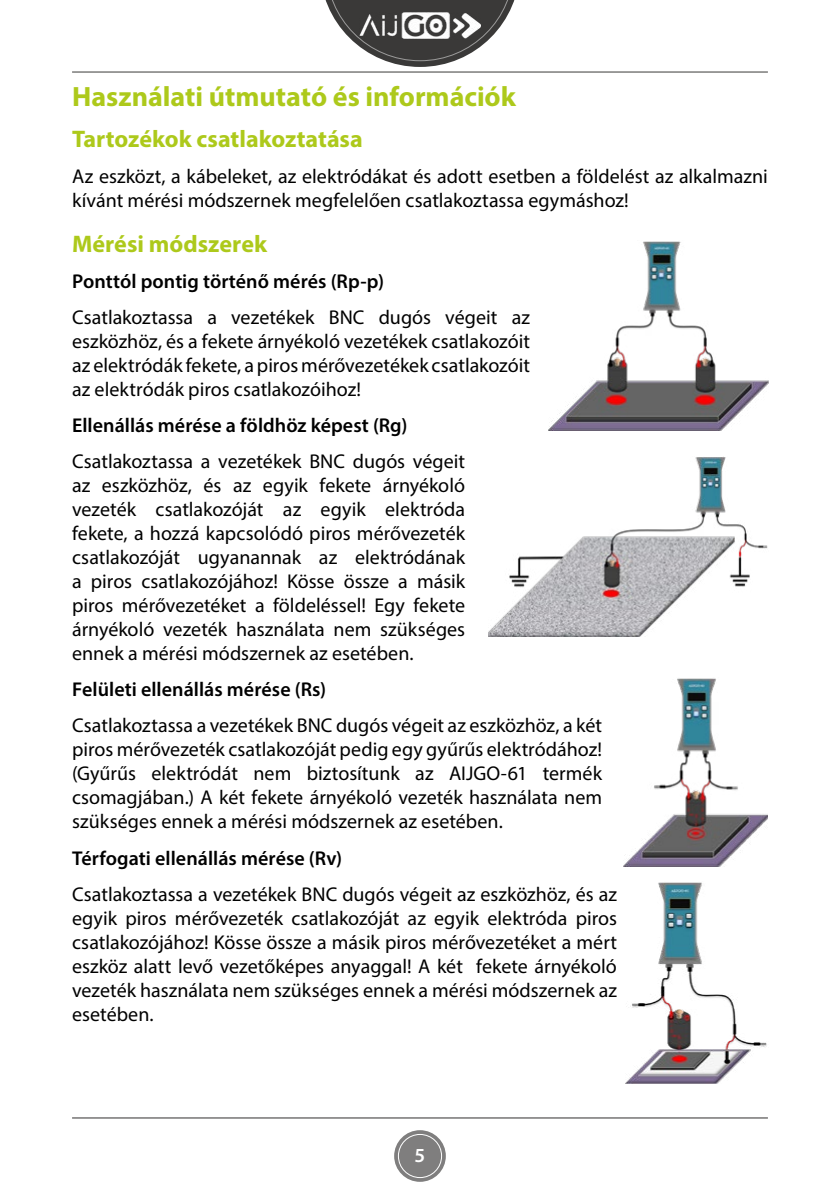
<style>
.page{position:relative;width:840px;height:1191px;background:#fff}
.page>*{position:absolute;margin:0;border:0;box-sizing:border-box;transform-origin:0 0}
.t1{font:700 28px "Myriad Pro";color:#adc91b}
.t2{font:700 24px "Myriad Pro";color:#adc91b}
.t3{font:20px/24px "Myriad Pro";color:#000;text-align:justify}
.t4{font:600 20px "Myriad Pro";letter-spacing:.005em;color:#000}
.t5{font:600 20px "Myriad Pro";color:#fff}
</style>
<div class="page">
<svg style="left:394px;top:1130px;width:51px;height:51px;background:#858484"></svg>
<div style="left:397px;top:1134px;width:45px;height:44px;border:1px solid #fff;border-radius:50%"></div>
<svg style="left:325px;top:0;width:190px;height:67px"></svg>
<hr style="left:72px;top:1117px;width:695px;height:1px;background:#312f30">
<hr style="left:72px;top:72px;width:695px;height:1px;background:#3a3938">
<img style="left:488px;top:457px;width:280px;height:180px">
<img style="left:548px;top:241px;width:220px;height:189px">
<img style="left:623px;top:678px;width:144px;height:188px">
<img style="left:625px;top:882px;width:142px;height:202px">
<h1 class="t1" style="left:72px;top:78px;width:445px">Használati útmutató és információk</h1>
<p class="t2" style="left:72px;top:123px;width:292px">Tartozékok csatlakoztatása</p>
<p class="t3" style="left:72px;top:164px;width:697px">Az eszközt, a kábeleket, az elektródákat és adott esetben a földelést az alkalmazni kívánt mérési módszernek megfelelően csatlakoztassa egymáshoz!</p>
<p class="t2" style="left:72px;top:228px;width:196px">Mérési módszerek</p>
<p class="t4" style="left:72px;top:269px;width:313px">Ponttól pontig történő mérés (Rp-p)</p>
<p class="t3" style="left:72px;top:305px;width:459px">Csatlakoztassa a vezetékek BNC dugós végeit az eszközhöz, és a fekete árnyékoló vezetékek csatlakozóit az elektródák fekete, a piros mérővezetékek csatlakozóit az elektródák piros csatlakozóihoz!</p>
<p class="t4" style="left:72px;top:413px;width:336px">Ellenállás mérése a földhöz képest (Rg)</p>
<p class="t3" style="left:72px;top:449px;width:394px">Csatlakoztassa a vezetékek BNC dugós végeit az eszközhöz, és az egyik fekete árnyékoló vezeték csatlakozóját az egyik elektróda fekete, a hozzá kapcsolódó piros mérővezeték csatlakozóját ugyanannak az elektródának a piros csatlakozójához! Kösse össze a másik piros mérővezetéket a földeléssel! Egy fekete árnyékoló vezeték használata nem szükséges ennek a mérési módszernek az esetében.</p>
<p class="t4" style="left:72px;top:677px;width:255px">Felületi ellenállás mérése (Rs)</p>
<p class="t3" style="left:72px;top:713px;width:531px">Csatlakoztassa a vezetékek BNC dugós végeit az eszközhöz, a két piros mérővezeték csatlakozóját pedig egy gyűrűs elektródához! (Gyűrűs elektródát nem biztosítunk az AIJGO-61 termék csomagjában.) A két fekete árnyékoló vezeték használata nem szükséges ennek a mérési módszernek az esetében.</p>
<p class="t4" style="left:72px;top:845px;width:271px">Térfogati ellenállás mérése (Rv)</p>
<p class="t3" style="left:72px;top:881px;width:546px">Csatlakoztassa a vezetékek BNC dugós végeit az eszközhöz, és az egyik piros mérővezeték csatlakozóját az egyik elektróda piros csatlakozójához! Kösse össze a másik piros mérővezetéket a mért eszköz alatt levő vezetőképes anyaggal! A két fekete árnyékoló vezeték használata nem szükséges ennek a mérési módszernek az esetében.</p>
<p class="t5" style="left:414px;top:1142px;width:12px">5</p>
</div>
